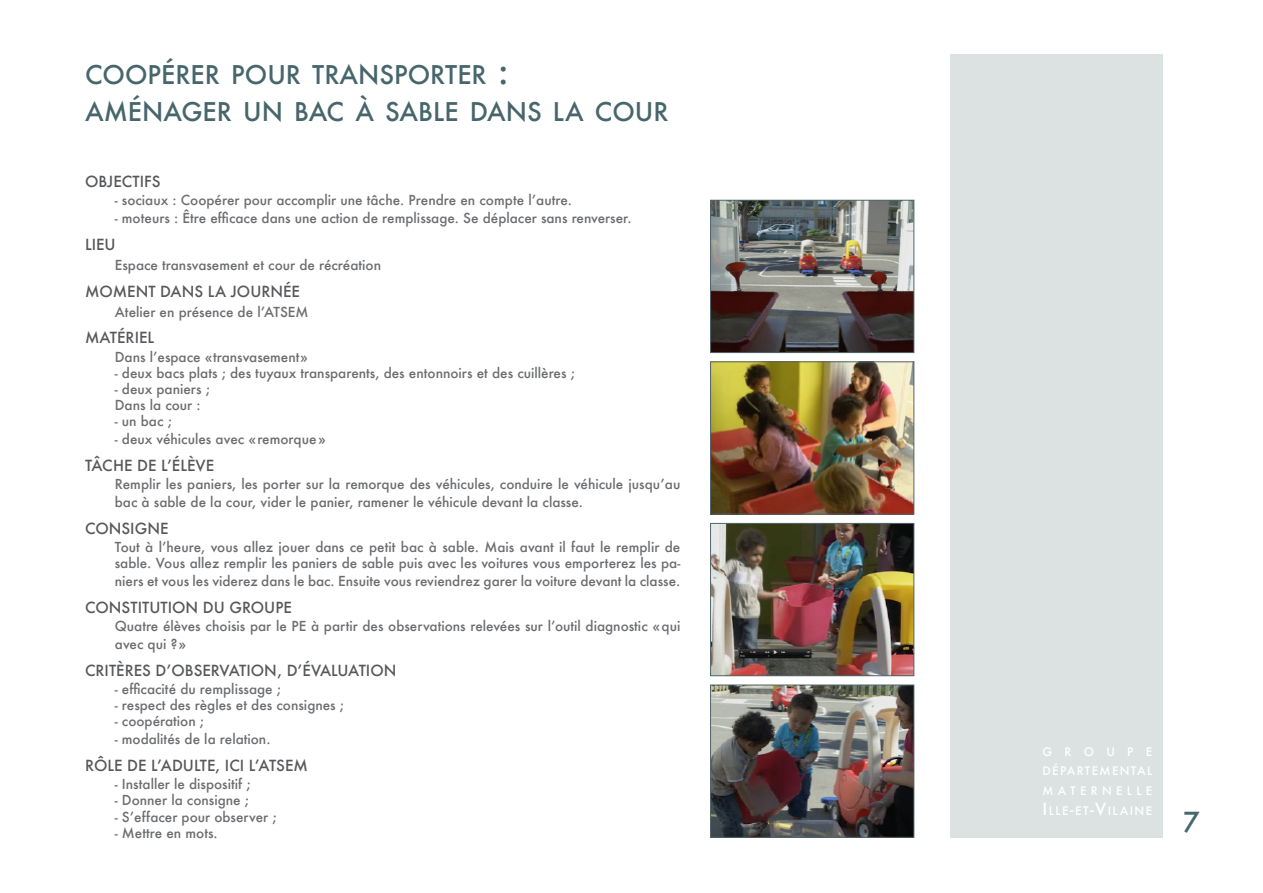
<style>
.page{position:relative;width:1263px;height:893px;background:#fff}
.page>*{position:absolute;margin:0;border:0;box-sizing:border-box;transform-origin:0 0}
.t1{font:500 27px "Futura";color:#47666c}
.titre{font:500 25.2px "Futura";color:#47666c}
.sousoustitre{font:500 15px "Futura";color:#57585a}
.texte{font:500 13.5px/18px "Futura";color:#6c6d70}
.t2{font:500 11.55px/19.8px "Futura";letter-spacing:.125em;color:#fff;text-align:justify}
.s1{font-size:36px}
.s2{font-size:16.5px}
</style>
<div class="page">
<div style="left:950px;top:54px;width:213px;height:784px;background:#dce1e2"></div>
<img style="left:712px;top:525px;width:200px;height:149px">
<div style="left:710px;top:523px;width:204px;height:153px;border:1px solid #51666c"></div>
<img style="left:712px;top:202px;width:200px;height:149px">
<div style="left:710px;top:200px;width:204px;height:153px;border:1px solid #51666c"></div>
<img style="left:712px;top:363px;width:200px;height:149px">
<div style="left:710px;top:361px;width:204px;height:153px;border:1px solid #51666c"></div>
<img style="left:712px;top:687px;width:200px;height:149px">
<div style="left:710px;top:685px;width:204px;height:153px;border:1px solid #51666c"></div>
<p class="titre" style="left:85px;top:57px;width:426px">COOPÉRER POUR TRANSPORTER <span class="s1">:</span></p>
<p class="titre" style="left:85px;top:95px;width:585px">AMÉNAGER UN BAC À SABLE DANS LA COUR</p>
<p class="sousoustitre" style="left:85px;top:171px;width:77px">OBJECTIFS</p>
<p class="texte" style="left:115px;top:191px;width:459px">- sociaux : Coopérer pour accomplir une tâche. Prendre en compte l’autre.</p>
<p class="texte" style="left:115px;top:209px;width:518px">- moteurs : Être efficace dans une action de remplissage. Se déplacer sans renverser.</p>
<p class="sousoustitre" style="left:85px;top:234px;width:32px">LIEU</p>
<p class="texte" style="left:115px;top:256px;width:268px">Espace transvasement et cour de récréation</p>
<p class="sousoustitre" style="left:85px;top:281px;width:217px">MOMENT DANS LA JOURNÉE</p>
<p class="texte" style="left:115px;top:302px;width:195px">Atelier en présence de l’ATSEM</p>
<p class="sousoustitre" style="left:85px;top:327px;width:71px">MATÉRIEL</p>
<p class="texte" style="left:115px;top:347px;width:195px">Dans l’espace «transvasement»</p>
<p class="texte" style="left:115px;top:364px;width:462px">- deux bacs plats ; des tuyaux transparents, des entonnoirs et des cuillères ;</p>
<p class="texte" style="left:115px;top:380px;width:97px">- deux paniers ;</p>
<p class="texte" style="left:115px;top:396px;width:87px">Dans la cour :</p>
<p class="texte" style="left:115px;top:412px;width:59px">- un bac ;</p>
<p class="texte" style="left:115px;top:430px;width:213px">- deux véhicules avec « remorque»</p>
<p class="sousoustitre" style="left:85px;top:455px;width:131px">TÂCHE DE L’ÉLÈVE</p>
<p class="texte" style="left:115px;top:475px;width:567px">Remplir les paniers, les porter sur la remorque des véhicules, conduire le véhicule jusqu’au bac à sable de la cour, vider le panier, ramener le véhicule devant la classe.</p>
<p class="sousoustitre" style="left:85px;top:518px;width:85px">CONSIGNE</p>
<p class="texte" style="left:115px;top:539px;width:567px;line-height:16.2px">Tout à l’heure, vous allez jouer dans ce petit bac à sable. Mais avant il faut le remplir de sable. Vous allez remplir les paniers de sable puis avec les voitures vous emporterez les pa-</p>
<p class="texte" style="left:115px;top:572px;width:567px">niers et vous les viderez dans le bac. Ensuite vous reviendrez garer la voiture devant la classe.</p>
<p class="sousoustitre" style="left:85px;top:597px;width:208px">CONSTITUTION DU GROUPE</p>
<p class="texte" style="left:115px;top:617px;width:567px">Quatre élèves choisis par le PE à partir des observations relevées sur l’outil diagnostic « qui avec qui ? »</p>
<p class="sousoustitre" style="left:85px;top:660px;width:313px">CRITÈRES D’OBSERVATION, D’ÉVALUATION</p>
<p class="texte" style="left:115px;top:680px;width:168px">- efficacité du remplissage ;</p>
<p class="texte" style="left:115px;top:696px;width:231px">- respect des règles et des consignes ;</p>
<p class="texte" style="left:115px;top:712px;width:91px">- coopération ;</p>
<p class="texte" style="left:115px;top:730px;width:157px">- modalités de la relation.</p>
<p class="sousoustitre" style="left:85px;top:755px;width:224px">RÔLE DE L’ADULTE, ICI L’ATSEM</p>
<p class="texte" style="left:115px;top:775px;width:137px">- Installer le dispositif ;</p>
<p class="texte" style="left:115px;top:791px;width:136px">- Donner la consigne ;</p>
<p class="texte" style="left:115px;top:807px;width:163px">- S’effacer pour observer ;</p>
<p class="texte" style="left:115px;top:823px;width:104px">- Mettre en mots.</p>
<p class="t2" style="left:1042px;top:741px;width:111px">GROUPE DÉPARTEMENTAL MATERNELLE <span class="s2">I</span>LLE<span class="s2">-</span>ET<span class="s2">-V</span>I LAI NE</p>
<h1 class="t1" style="left:1183px;top:804px;width:18px">7</h1>
</div>
